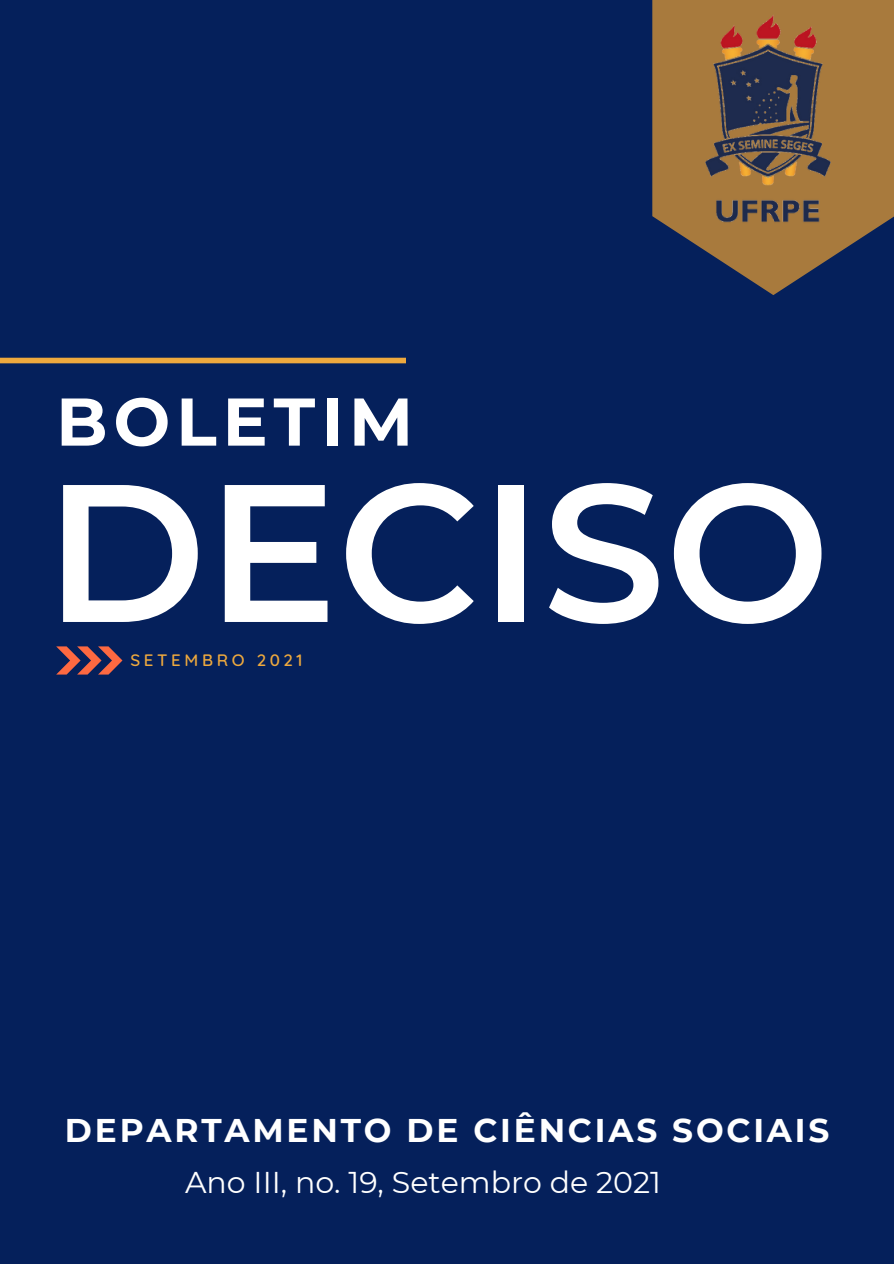
<style>
.page{position:relative;width:894px;height:1264px;background:#fff}
.page>*{position:absolute;margin:0;border:0;box-sizing:border-box;transform-origin:0 0}
.t1{font:600 195.6px "Montserrat";color:#fff}
.t2{font:700 67.35px "Montserrat";letter-spacing:.085em;color:#fff}
.t3{font:700 32.85px "Montserrat";letter-spacing:.085em;color:#fff}
.t4{font:30px "Montserrat";color:#fff}
.t5{font:500 16.8px "Quicksand";letter-spacing:.215em;color:#eea93e}
</style>
<div class="page">
<div style="left:0;top:0;width:893px;height:1263px;background:#05205b"></div>
<div style="left:0;top:358px;width:406px;height:5px;background:#eea93e"></div>
<svg style="left:56px;top:646px;width:66px;height:28px"></svg>
<svg style="left:652px;top:0;width:241px;height:295px;fill:#a87a3d"></svg>
<img style="left:686px;top:0;width:163px;height:242px">
<p class="t2" style="left:56px;top:380px;width:358px">BOLETIM</p>
<p class="t1" style="left:45px;top:432px;width:786px">DECISO</p>
<p class="t5" style="left:130px;top:649px;width:173px">SETEMBRO 2021</p>
<p class="t3" style="left:65px;top:1109px;width:765px">DEPARTAMENTO DE CIÊNCIAS SOCIAIS</p>
<p class="t4" style="left:185px;top:1163px;width:477px">Ano III, no. 19, Setembro de 2021</p>
</div>
